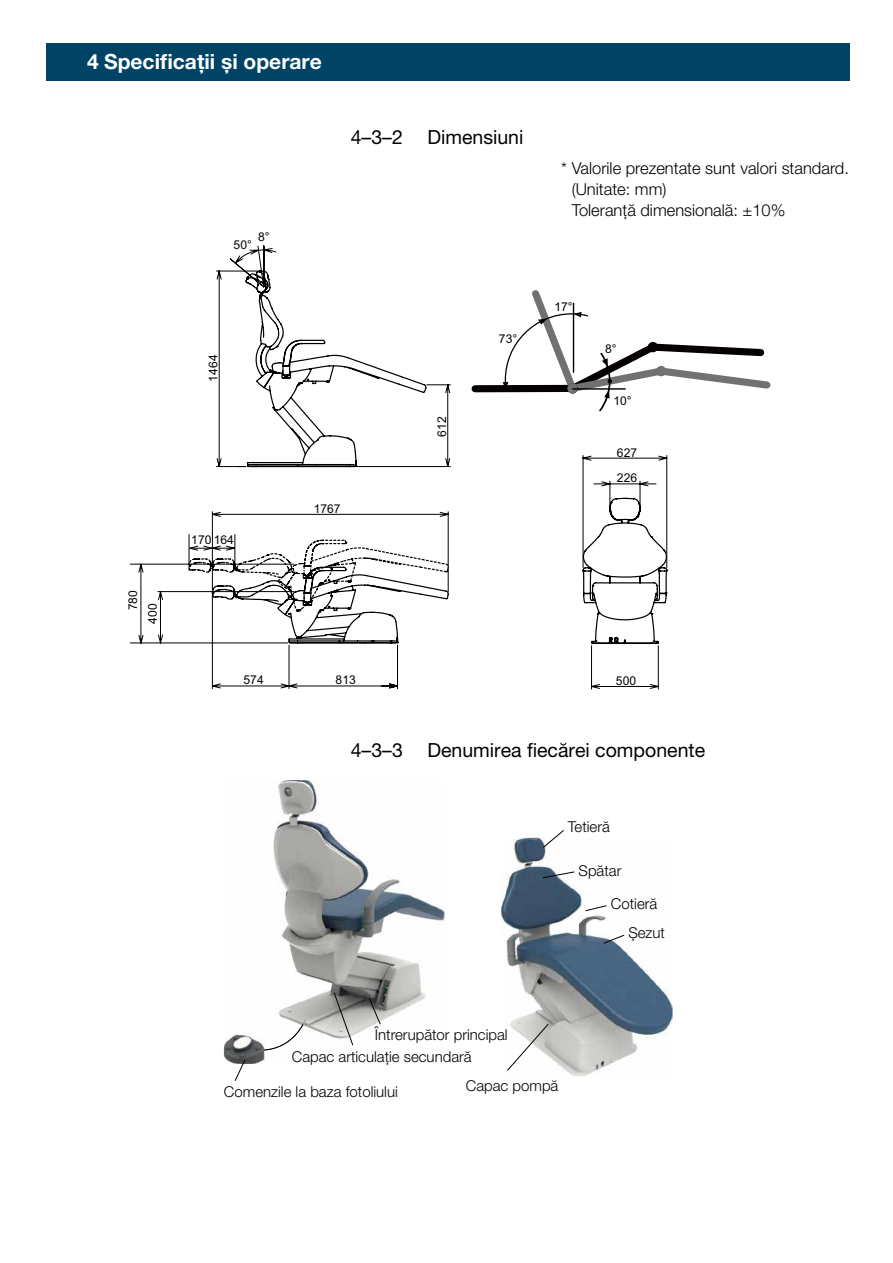
<style>
.page{position:relative;width:893px;height:1263px;background:#fff}
.page>*{position:absolute;margin:0;border:0;box-sizing:border-box;transform-origin:0 0}
.t1{font:700 21px "Helvetica Neue LT Pro";color:#fff}
.t2{font:19.5px "Helvetica Neue LT Pro";color:#040000}
.t3{font:300 16.5px/21px "Helvetica Neue LT Pro";color:#040000}
.t4{font:300 15px/32.2px "Helvetica Neue LT Pro";color:#040000}
.t5{font:12.15px/25.7px "Arial";color:#040000}
</style>
<div class="page">
<div style="left:47px;top:43px;width:803px;height:38px;background:#004364"></div>
<svg style="left:130px;top:563px;width:268px;height:126px"></svg>
<svg style="left:582px;top:455px;width:86px;height:234px"></svg>
<svg style="left:471px;top:290px;width:299px;height:122px"></svg>
<svg style="left:138px;top:563px;width:6px;height:83px"></svg>
<svg style="left:188px;top:245px;width:262px;height:399px"></svg>
<img style="left:549px;top:871px;width:124px;height:205px">
<img style="left:224px;top:780px;width:129px;height:284px">
<img style="left:263px;top:1019px;width:43px;height:31px">
<svg style="left:334px;top:830px;width:230px;height:215px"></svg>
<svg style="left:543px;top:871px;width:31px;height:7px"></svg>
<svg style="left:604px;top:935px;width:20px;height:8px"></svg>
<svg style="left:369px;top:998px;width:12px;height:26px"></svg>
<svg style="left:235px;top:1060px;width:10px;height:21px"></svg>
<svg style="left:585px;top:905px;width:22px;height:6px"></svg>
<svg style="left:507px;top:1024px;width:42px;height:47px"></svg>
<h1 class="t1" style="left:87px;top:48px;width:236px">4 Specificații și operare</h1>
<h2 class="t2" style="left:351px;top:126px;width:54px">4–3–2</h2>
<h2 class="t2" style="left:427px;top:126px;width:98px">Dimensiuni</h2>
<p class="t5" style="left:258px;top:224px;width:13px">8°</p>
<p class="t5" style="left:234px;top:232px;width:20px">50°</p>
<p class="t5" style="left:200px;top:382px;width:28px;rotate:-90deg">1464</p>
<p class="t5" style="left:120px;top:610px;width:22px;rotate:-90deg">780</p>
<p class="t5" style="left:140px;top:624px;width:22px;rotate:-90deg">400</p>
<p class="t5" style="left:191px;top:527px;width:44px">170 164</p>
<p class="t5" style="left:314px;top:496px;width:28px">1767</p>
<p class="t5" style="left:429px;top:437px;width:22px;rotate:-90deg">612</p>
<p class="t5" style="left:499px;top:326px;width:20px">73°</p>
<p class="t5" style="left:244px;top:667px;width:22px">574</p>
<p class="t5" style="left:336px;top:667px;width:22px">813</p>
<p class="t3" style="left:572px;top:157px;width:279px;text-indent:-10px">* Valorile prezentate sunt valori standard. (Unitate: mm)<br>Toleranță dimensională: ±10%</p>
<p class="t5" style="left:554px;top:293px;width:20px">17°</p>
<p class="t5" style="left:605px;top:335px;width:13px">8°</p>
<p class="t5" style="left:613px;top:388px;width:20px">10°</p>
<p class="t5" style="left:617px;top:439px;width:22px">627<br>226</p>
<p class="t5" style="left:616px;top:668px;width:22px">500</p>
<h2 class="t2" style="left:351px;top:738px;width:54px">4–3–3</h2>
<h2 class="t2" style="left:427px;top:738px;width:279px">Denumirea fiecărei componente</h2>
<p class="t4" style="left:568px;top:810px;width:43px">Tetieră</p>
<p class="t4" style="left:611px;top:854px;width:48px;text-indent:-32px">Spătar<br>Cotieră</p>
<p class="t4" style="left:628px;top:916px;width:38px">Șezut</p>
<p class="t4" style="left:292px;top:1023px;width:217px;line-height:21.8px;text-indent:83px">Întrerupător principal<br>Capac articulație secundară</p>
<p class="t4" style="left:224px;top:1075px;width:175px">Comenzile la baza fotoliului</p>
<p class="t4" style="left:466px;top:1070px;width:94px">Capac pompă</p>
</div>
